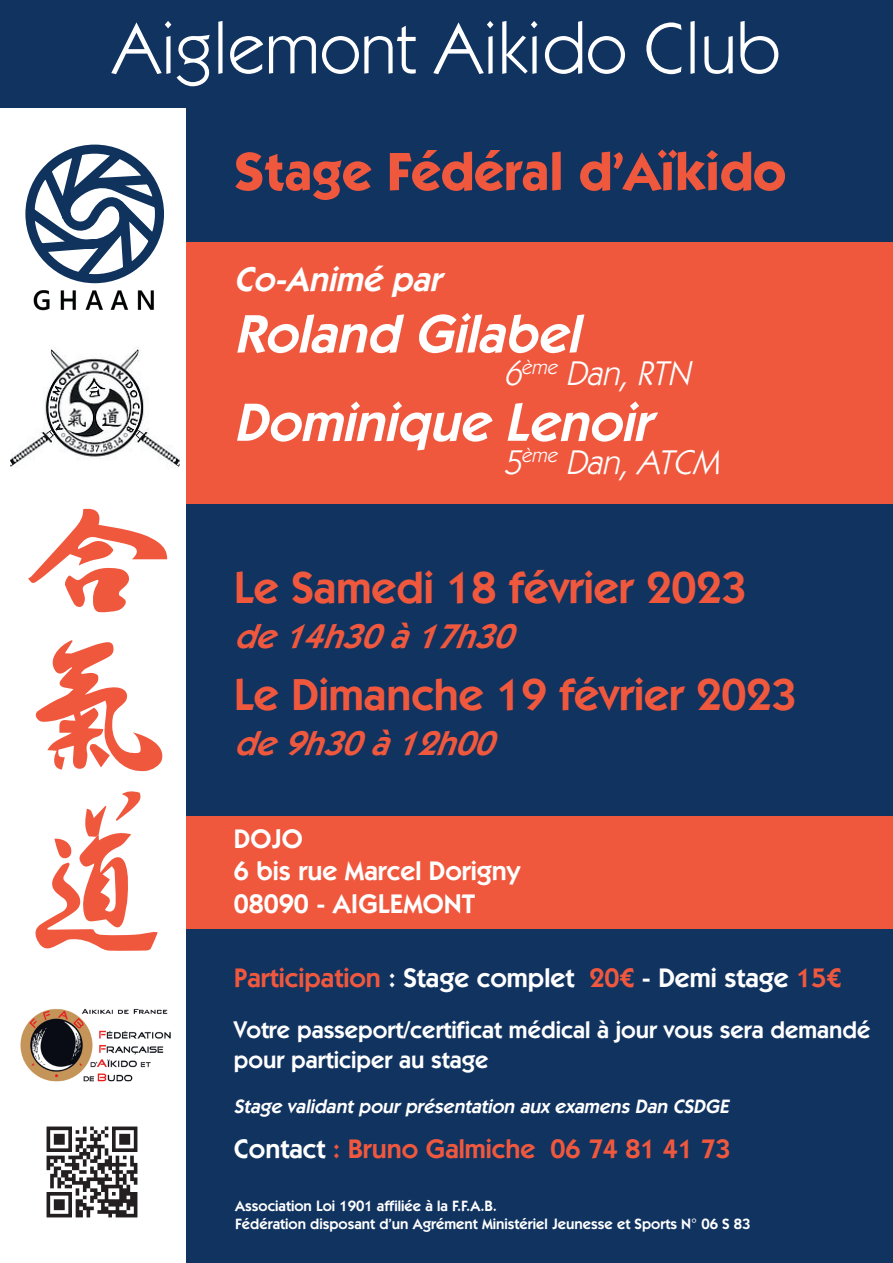
<style>
.page{position:relative;width:893px;height:1263px;background:#fff}
.page>*{position:absolute;margin:0;border:0;box-sizing:border-box;transform-origin:0 0}
.t1{font:72px "ITC Kabel Std";color:#fff}
.t2{font:italic 600 54px "ITC Kabel Std";color:#fff}
.t3{font:700 54px "ITC Kabel Std";color:#f0583e}
.t4{font:600 45px "ITC Kabel Std";color:#f0583e}
.t5{font:italic 600 34.5px "ITC Kabel Std";color:#f0583e}
.t6{font:italic 34.5px "ITC Kabel Std";color:#fff}
.t7{font:italic 600 34.5px "ITC Kabel Std";color:#fff}
.t8{font:600 27px/32.4px "ITC Kabel Std";color:#fff}
.t9{font:600 27px "ITC Kabel Std";color:#f0583e}
.t10{font:600 24px/30px "ITC Kabel Std";color:#fff}
.t11{font:italic 600 19.5px "ITC Kabel Std";color:#fff}
.t12{font:600 15px/18px "ITC Kabel Std";color:#fff}
.s1{color:#f0583e}
.s2{color:#fff}
</style>
<div class="page">
<div style="left:186px;top:0;width:707px;height:1263px;background:#113360"></div>
<div style="left:186px;top:242px;width:707px;height:262px;background:#f0583e"></div>
<div style="left:186px;top:816px;width:707px;height:113px;background:#f0583e"></div>
<div style="left:0;top:0;width:893px;height:107px;background:#113360"></div>
<img style="left:20px;top:1008px;width:151px;height:74px">
<img style="left:46px;top:1126px;width:92px;height:92px">
<svg style="left:28px;top:508px;width:139px;height:104px"></svg>
<svg style="left:35px;top:640px;width:128px;height:132px"></svg>
<svg style="left:35px;top:791px;width:123px;height:160px"></svg>
<svg style="left:25px;top:144px;width:139px;height:140px"></svg>
<img style="left:33px;top:290px;width:121px;height:21px">
<img style="left:10px;top:347px;width:169px;height:121px">
<h1 class="t1" style="left:112px;top:7px;width:670px">Aiglemont Aikido Club</h1>
<h2 class="t3" style="left:234px;top:139px;width:554px">Stage Fédéral d’Aïkido</h2>
<h3 class="t7" style="left:234px;top:259px;width:217px">Co-Animé par</h3>
<h2 class="t2" style="left:234px;top:302px;width:360px">Roland Gilabel</h2>
<h3 class="t6" style="left:504px;top:353px;width:196px">6<sup>ème</sup> Dan,RTN</h3>
<h2 class="t2" style="left:234px;top:391px;width:432px">Dominique Lenoir</h2>
<h3 class="t6" style="left:504px;top:442px;width:225px">5<sup>ème</sup> Dan,ATCM</h3>
<h3 class="t4" style="left:234px;top:561px;width:514px">Le Samedi 18 février 2023</h3>
<h3 class="t5" style="left:234px;top:616px;width:294px">de14h30à17h30</h3>
<h3 class="t4" style="left:234px;top:668px;width:564px">Le Dimanche 19 février 2023</h3>
<h3 class="t5" style="left:234px;top:722px;width:275px">de9h30à12h00</h3>
<h3 class="t8" style="left:234px;top:822px;width:288px">DOJO<br>6 bis rue Marcel Dorigny<br>08090 - AIGLEMONT</h3>
<h3 class="t8" style="left:234px;top:961px;width:609px"><span class="s1">Participation</span> : Stage complet <span class="s1">20€</span> - Demi stage <span class="s1">15€</span></h3>
<h3 class="t10" style="left:234px;top:1015px;width:638px">Votre passeport/certificat médical à jour vous sera demandé pour participer au stage</h3>
<h3 class="t11" style="left:234px;top:1095px;width:501px">Stage validant pour présentation aux examens Dan CSDGE</h3>
<h3 class="t9" style="left:234px;top:1133px;width:498px"><span class="s2">Contact</span> : Bruno Galmiche 06 74 81 41 73</h3>
<p class="t12" style="left:235px;top:1197px;width:517px">Association Loi 1901 affiliée à la F.F.A.B.<br>Fédération disposant d’un Agrément Ministériel Jeunesse et Sports N° 06 S 83</p>
</div>
